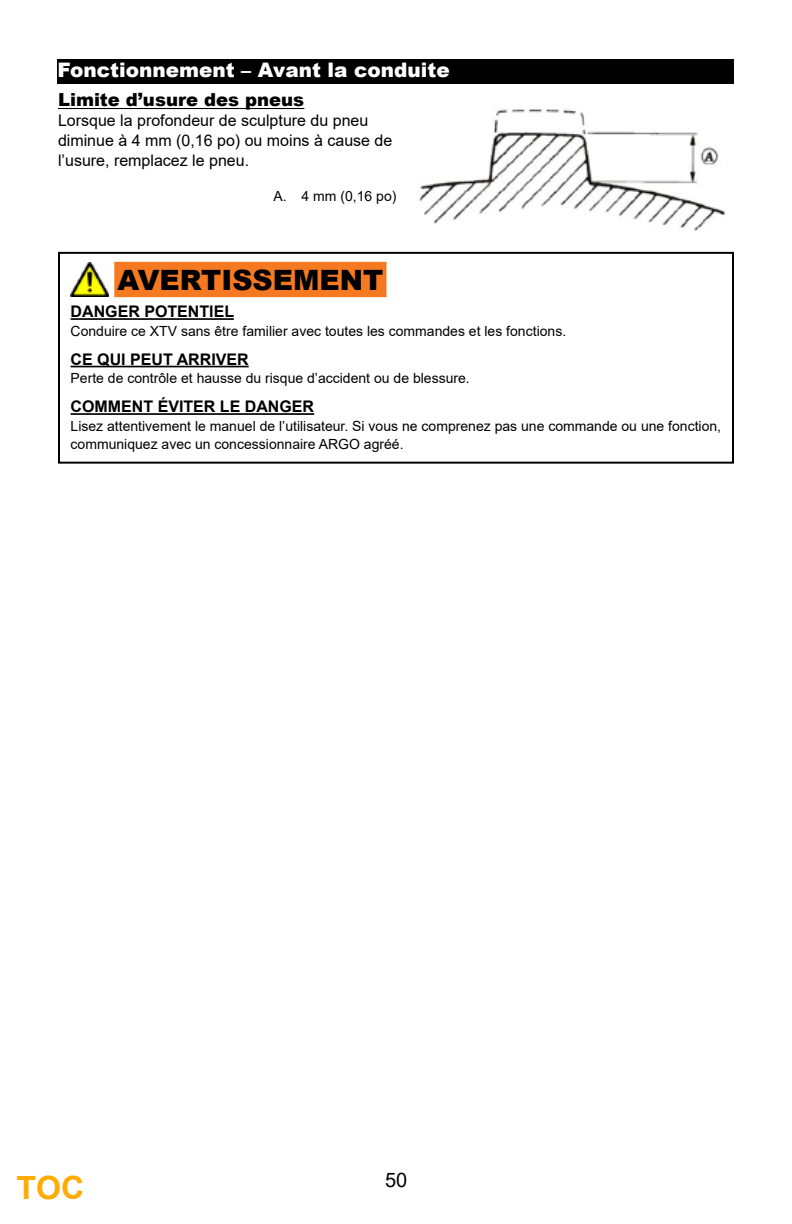
<style>
.page{position:relative;width:792px;height:1224px;background:#fff}
.page>*{position:absolute;margin:0;border:0;box-sizing:border-box;transform-origin:0 0}
.t1{font:700 32px "Arial";color:#ffab00}
.t2{font:900 28px "Arial";color:#000}
.t3{font:900 20px "Arial";color:#fff}
.t4{font:20px "Arial";color:#000}
.t5{font:900 18px "Arial";color:#000}
.t6{font:16px/20px "Arial";color:#000}
.t7{font:700 16px "Arial";color:#000}
.t8{font:14px/18.4px "Arial";color:#000}
</style>
<div class="page">
<hr style="left:58px;top:108px;width:246px;height:1px;background:#000">
<img style="left:419px;top:109px;width:306px;height:122px">
<div style="left:115px;top:263px;width:270px;height:33px;background:#f47920"></div>
<div style="left:114px;top:262px;width:272px;height:35px;border:2px solid #f47920"></div>
<img style="left:71px;top:263px;width:37px;height:33px">
<hr style="left:71px;top:318px;width:163px;height:2px;background:#000">
<hr style="left:71px;top:366px;width:178px;height:1px;background:#000">
<hr style="left:71px;top:413px;width:243px;height:2px;background:#000">
<div style="left:58px;top:252px;width:676px;height:212px;border:2px solid #000"></div>
<div style="left:58px;top:59px;width:676px;height:25px;background:#000"></div>
<h3 class="t3" style="left:58px;top:56px;width:394px">Fonctionnement – Avant la conduite</h3>
<p class="t5" style="left:58px;top:87px;width:248px">Limite d’usure des pneus</p>
<p class="t6" style="left:58px;top:111px;width:336px">Lorsque la profondeur de sculpture du pneu diminue à 4 mm (0,16 po) ou moins à cause de l’usure, remplacez le pneu.</p>
<p class="t8" style="left:274px;top:187px;width:124px">A. 4 mm (0,16 po)</p>
<h2 class="t2" style="left:118px;top:260px;width:267px">AVERTISSEMENT</h2>
<p class="t7" style="left:71px;top:300px;width:165px">DANGER POTENTIEL</p>
<p class="t8" style="left:71px;top:322px;width:497px">Conduire ce XTV sans être familier avec toutes les commandes et les fonctions.</p>
<p class="t7" style="left:71px;top:348px;width:180px">CE QUI PEUT ARRIVER</p>
<p class="t8" style="left:71px;top:369px;width:401px">Perte de contrôle et hausse du risque d’accident ou de blessure.</p>
<p class="t7" style="left:71px;top:395px;width:245px">COMMENT ÉVITER LE DANGER</p>
<p class="t8" style="left:71px;top:417px;width:652px">Lisez attentivement le manuel de l’utilisateur. Si vous ne comprenez pas une commande ou une fonction, communiquez avec un concessionnaire ARGO agréé.</p>
<h1 class="t1" style="left:17px;top:1165px;width:69px">TOC</h1>
<h3 class="t4" style="left:385px;top:1166px;width:24px">50</h3>
</div>
